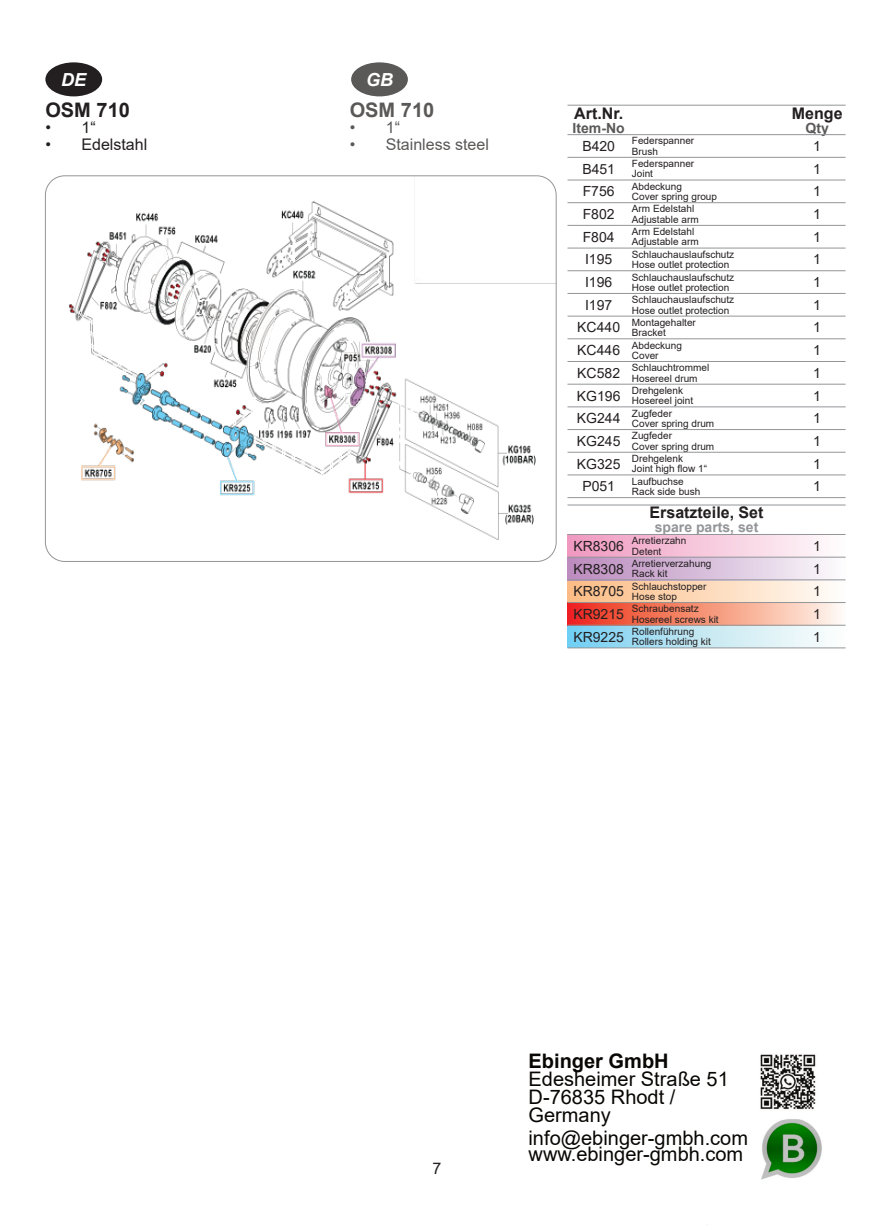
<style>
.page{position:relative;width:874px;height:1225px;background:#fff}
.page>*{position:absolute;margin:0;border:0;box-sizing:border-box;transform-origin:0 0}
.t1{font:20px/18px "Arial";color:#080704}
.t2{font:700 20px "Arial";color:#080704}
.t3{font:700 20px "Arial";color:#5b5958}
.t4{font:700 20px "Arial";color:#231f20}
.t5{font:italic 700 18px "Arial";color:#fff}
.t6{font:700 16px "Arial";color:#231f20}
.t7{font:16px "Arial";color:#5b5958}
.t8{font:16px "Arial";color:#231f20}
.t9{font:14px "Arial";color:#231f20}
.t10{font:700 14px "Arial";color:#939598}
.t11{font:700 14px "Arial";color:#5b5958}
.t12{font:10px/10.4px "Arial";color:#231f20}
</style>
<div class="page">
<img style="left:45px;top:176px;width:511px;height:379px">
<div style="left:351px;top:62px;width:56px;height:34px;background:#5b5958;border-radius:50%"></div>
<div style="left:45px;top:62px;width:57px;height:34px;background:#231f20;border-radius:50%"></div>
<div style="left:567px;top:580px;width:278px;height:22px;background:linear-gradient(to right,#fbba81,#fffcf8)"></div>
<div style="left:567px;top:534px;width:278px;height:24px;background:linear-gradient(to right,#ef97bf,#fefcfc)"></div>
<div style="left:567px;top:558px;width:278px;height:22px;background:linear-gradient(to right,#b988bc,#faf9fc)"></div>
<div style="left:567px;top:626px;width:278px;height:22px;background:linear-gradient(to right,#79cff1,#fffffa)"></div>
<svg style="left:567px;top:603px;width:278px;height:22px;background:#f4937e"></svg>
<hr style="left:567px;top:105px;width:278px;height:1px;background:#939598">
<hr style="left:567px;top:134px;width:278px;height:1px;background:#939598">
<hr style="left:567px;top:157px;width:278px;height:1px;background:#939598">
<hr style="left:567px;top:179px;width:278px;height:1px;background:#939598">
<hr style="left:567px;top:202px;width:278px;height:1px;background:#939598">
<hr style="left:567px;top:225px;width:278px;height:1px;background:#939598">
<hr style="left:567px;top:247px;width:278px;height:1px;background:#939598">
<hr style="left:567px;top:270px;width:278px;height:1px;background:#939598">
<hr style="left:567px;top:293px;width:278px;height:1px;background:#939598">
<hr style="left:567px;top:316px;width:278px;height:1px;background:#939598">
<hr style="left:567px;top:338px;width:278px;height:1px;background:#939598">
<hr style="left:567px;top:361px;width:278px;height:1px;background:#939598">
<hr style="left:567px;top:384px;width:278px;height:1px;background:#939598">
<hr style="left:567px;top:406px;width:278px;height:1px;background:#939598">
<hr style="left:567px;top:429px;width:278px;height:1px;background:#939598">
<hr style="left:567px;top:452px;width:278px;height:1px;background:#939598">
<hr style="left:567px;top:474px;width:278px;height:1px;background:#939598">
<hr style="left:567px;top:497px;width:278px;height:1px;background:#939598">
<hr style="left:567px;top:504px;width:278px;height:1px;background:#939598">
<hr style="left:567px;top:534px;width:278px;height:1px;background:#939598">
<hr style="left:567px;top:556px;width:278px;height:1px;background:#939598">
<hr style="left:567px;top:579px;width:278px;height:1px;background:#939598">
<hr style="left:567px;top:602px;width:278px;height:1px;background:#939598">
<hr style="left:567px;top:625px;width:278px;height:1px;background:#939598">
<hr style="left:567px;top:647px;width:278px;height:1px;background:#939598">
<img style="left:706px;top:1054px;width:116px;height:171px">
<h2 class="t5" style="left:61px;top:73px;width:27px">DE</h2>
<h2 class="t5" style="left:366px;top:73px;width:28px">GB</h2>
<h1 class="t4" style="left:45px;top:102px;width:86px">OSM 710</h1>
<h3 class="t8" style="left:45px;top:121px;width:52px">• 1“</h3>
<h3 class="t8" style="left:45px;top:138px;width:103px">• Edelstahl</h3>
<h1 class="t3" style="left:349px;top:102px;width:86px">OSM 710</h1>
<h3 class="t7" style="left:349px;top:121px;width:52px">• 1“</h3>
<h3 class="t7" style="left:349px;top:138px;width:141px">• Stainless steel</h3>
<h3 class="t6" style="left:574px;top:107px;width:50px">Art.Nr.</h3>
<h3 class="t11" style="left:572px;top:122px;width:54px">Item-No</h3>
<h3 class="t6" style="left:791px;top:107px;width:52px">Menge</h3>
<h3 class="t11" style="left:805px;top:122px;width:25px">Qty</h3>
<h3 class="t9" style="left:582px;top:141px;width:34px">B420</h3>
<p class="t12" style="left:631px;top:137px;width:64px">Federspanner<br>Brush</p>
<h3 class="t9" style="left:812px;top:141px;width:9px">1</h3>
<h3 class="t9" style="left:582px;top:163px;width:34px">B451</h3>
<p class="t12" style="left:631px;top:159px;width:64px">Federspanner<br>Joint</p>
<h3 class="t9" style="left:812px;top:163px;width:9px">1</h3>
<h3 class="t9" style="left:582px;top:186px;width:33px">F756</h3>
<p class="t12" style="left:631px;top:182px;width:87px">Abdeckung<br>Cover spring group</p>
<h3 class="t9" style="left:812px;top:186px;width:9px">1</h3>
<h3 class="t9" style="left:582px;top:209px;width:33px">F802</h3>
<p class="t12" style="left:631px;top:205px;width:68px">Arm Edelstahl<br>Adjustable arm</p>
<h3 class="t9" style="left:812px;top:209px;width:9px">1</h3>
<h3 class="t9" style="left:582px;top:231px;width:33px">F804</h3>
<p class="t12" style="left:631px;top:227px;width:68px">Arm Edelstahl<br>Adjustable arm</p>
<h3 class="t9" style="left:812px;top:231px;width:9px">1</h3>
<h3 class="t9" style="left:584px;top:254px;width:29px">I195</h3>
<p class="t12" style="left:631px;top:250px;width:104px">Schlauchauslaufschutz<br>Hose outlet protection</p>
<h3 class="t9" style="left:812px;top:254px;width:9px">1</h3>
<h3 class="t9" style="left:584px;top:277px;width:29px">I196</h3>
<p class="t12" style="left:631px;top:273px;width:104px">Schlauchauslaufschutz<br>Hose outlet protection</p>
<h3 class="t9" style="left:812px;top:277px;width:9px">1</h3>
<h3 class="t9" style="left:584px;top:300px;width:29px">I197</h3>
<p class="t12" style="left:631px;top:295px;width:104px">Schlauchauslaufschutz<br>Hose outlet protection</p>
<h3 class="t9" style="left:812px;top:300px;width:9px">1</h3>
<h3 class="t9" style="left:577px;top:322px;width:44px">KC440</h3>
<p class="t12" style="left:631px;top:318px;width:65px">Montagehalter<br>Bracket</p>
<h3 class="t9" style="left:812px;top:322px;width:9px">1</h3>
<h3 class="t9" style="left:577px;top:345px;width:44px">KC446</h3>
<p class="t12" style="left:631px;top:341px;width:52px">Abdeckung<br>Cover</p>
<h3 class="t9" style="left:812px;top:345px;width:9px">1</h3>
<h3 class="t9" style="left:577px;top:368px;width:44px">KC582</h3>
<p class="t12" style="left:631px;top:363px;width:79px">Schlauchtrommel<br>Hosereel drum</p>
<h3 class="t9" style="left:812px;top:368px;width:9px">1</h3>
<h3 class="t9" style="left:576px;top:390px;width:45px">KG196</h3>
<p class="t12" style="left:631px;top:386px;width:63px">Drehgelenk<br>Hosereel joint</p>
<h3 class="t9" style="left:812px;top:390px;width:9px">1</h3>
<h3 class="t9" style="left:576px;top:413px;width:45px">KG244</h3>
<p class="t12" style="left:631px;top:409px;width:84px">Zugfeder<br>Cover spring drum</p>
<h3 class="t9" style="left:812px;top:413px;width:9px">1</h3>
<h3 class="t9" style="left:576px;top:436px;width:45px">KG245</h3>
<p class="t12" style="left:631px;top:431px;width:84px">Zugfeder<br>Cover spring drum</p>
<h3 class="t9" style="left:812px;top:436px;width:9px">1</h3>
<h3 class="t9" style="left:576px;top:458px;width:45px">KG325</h3>
<p class="t12" style="left:631px;top:454px;width:77px">Drehgelenk<br>Joint high flow 1“</p>
<h3 class="t9" style="left:812px;top:458px;width:9px">1</h3>
<h3 class="t9" style="left:582px;top:481px;width:34px">P051</h3>
<p class="t12" style="left:631px;top:477px;width:70px">Laufbuchse<br>Rack side bush</p>
<h3 class="t9" style="left:812px;top:481px;width:9px">1</h3>
<h3 class="t6" style="left:649px;top:507px;width:115px">Ersatzteile, Set</h3>
<h3 class="t10" style="left:654px;top:522px;width:105px">spare parts, set</h3>
<h3 class="t9" style="left:573px;top:540px;width:52px">KR8306</h3>
<p class="t12" style="left:631px;top:536px;width:56px">Arretierzahn<br>Detent</p>
<h3 class="t9" style="left:812px;top:540px;width:9px">1</h3>
<h3 class="t9" style="left:573px;top:563px;width:52px">KR8308</h3>
<p class="t12" style="left:631px;top:559px;width:81px">Arretierverzahung<br>Rack kit</p>
<h3 class="t9" style="left:812px;top:563px;width:9px">1</h3>
<h3 class="t9" style="left:573px;top:586px;width:52px">KR8705</h3>
<p class="t12" style="left:631px;top:582px;width:76px">Schlauchstopper<br>Hose stop</p>
<h3 class="t9" style="left:812px;top:586px;width:9px">1</h3>
<h3 class="t9" style="left:573px;top:608px;width:52px">KR9215</h3>
<p class="t12" style="left:631px;top:604px;width:88px">Schraubensatz<br>Hosereel screws kit</p>
<h3 class="t9" style="left:812px;top:608px;width:9px">1</h3>
<h3 class="t9" style="left:573px;top:631px;width:52px">KR9225</h3>
<p class="t12" style="left:631px;top:627px;width:80px">Rollenführung<br>Rollers holding kit</p>
<h3 class="t9" style="left:812px;top:631px;width:9px">1</h3>
<h3 class="t8" style="left:432px;top:1162px;width:10px">7</h3>
<h1 class="t2" style="left:528px;top:1053px;width:142px">Ebinger GmbH</h1>
<h1 class="t1" style="left:528px;top:1072px;width:202px">Edesheimer Straße 51<br>D-76835 Rhodt /<br>Germany</h1>
<h1 class="t1" style="left:528px;top:1131px;width:221px;line-height:16px">info@ebinger-gmbh.com www.ebinger-gmbh.com</h1>
</div>
